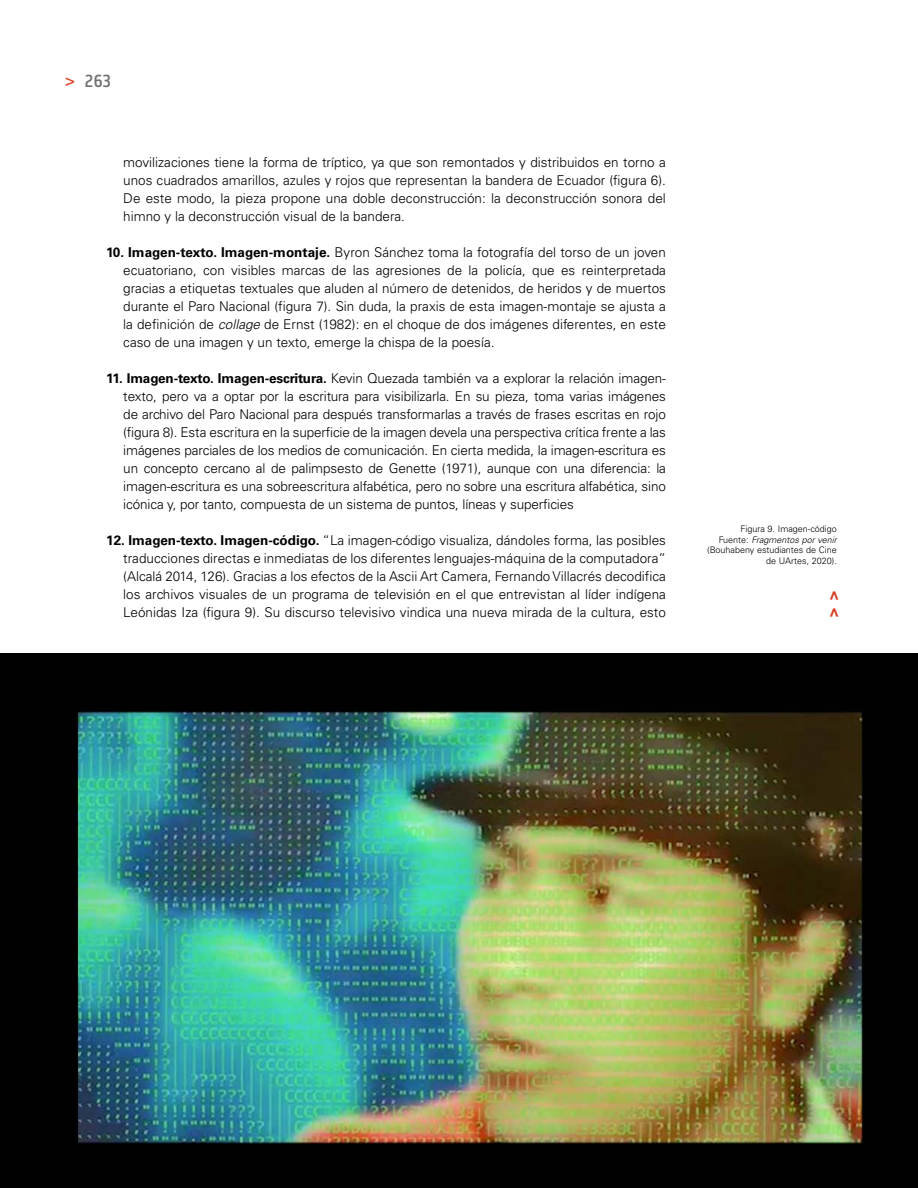
<style>
.page{position:relative;width:918px;height:1188px;background:#fff}
.page>*{position:absolute;margin:0;border:0;box-sizing:border-box;transform-origin:0 0}
.t1{font:17.55px "Bunday Sans Semi Bold Up";color:#706f6f}
.t2{font:300 13.5px/18px "Univers LT Std";color:#000;text-align:justify}
.t3{font:300 9px/10.5px "Univers LT Std";color:#000;text-align:right}
.s1{font-family:"Rotis Sans Serif Std";font-weight:700;color:#d73c21}
.s2{font-weight:700}
.s3{font-style:italic}
</style>
<div class="page">
<img style="left:0;top:653px;width:918px;height:535px">
<p class="t1" style="left:65px;top:71px;width:48px"><span class="s1">&gt;</span> 263</p>
<p class="t2" style="left:123px;top:153px;width:544px">movilizaciones tiene la forma de tríptico, ya que son remontados y distribuidos en torno a unos cuadrados amarillos, azules y rojos que representan la bandera de Ecuador (figura 6).<br>De este modo, la pieza propone una doble deconstrucción: la deconstrucción sonora del himno y la deconstrucción visual de la bandera.</p>
<p class="t2" style="left:123px;top:243px;width:544px;text-indent:-17px"><span class="s2">10. Imagen-texto. Imagen-montaje.</span> Byron Sánchez toma la fotografía del torso de un joven ecuatoriano, con visibles marcas de las agresiones de la policía, que es reinterpretada gracias a etiquetas textuales que aluden al número de detenidos, de heridos y de muertos durante el Paro Nacional (figura 7). Sin duda, la praxis de esta imagen-montaje se ajusta a la definición de <span class="s3">collage</span> de Ernst (1982): en el choque de dos imágenes diferentes, en este caso de una imagen y un texto, emerge la chispa de la poesía.</p>
<p class="t2" style="left:123px;top:369px;width:544px;text-indent:-17px"><span class="s2">11. Imagen-texto. Imagen-escritura.</span> Kevin Quezada también va a explorar la relación imagen&shy;texto, pero va a optar por la escritura para visibilizarla. En su pieza, toma varias imágenes de archivo del Paro Nacional para después transformarlas a través de frases escritas en rojo (figura 8). Esta escritura en la superficie de la imagen devela una perspectiva crítica frente a las imágenes parciales de los medios de comunicación. En cierta medida, la imagen-escritura es un concepto cercano al de palimpsesto de Genette (1971), aunque con una diferencia: la imagen-escritura es una sobreescritura alfabética, pero no sobre una escritura alfabética, sino icónica y, por tanto, compuesta de un sistema de puntos, líneas y superficies</p>
<p class="t2" style="left:123px;top:531px;width:544px;text-indent:-17px"><span class="s2">12. Imagen-texto. Imagen-código.</span> “La imagen-código visualiza, dándoles forma, las posibles traducciones directas e inmediatas de los diferentes lenguajes-máquina de la computadora” (Alcalá 2014, 126). Gracias a los efectos de la Ascii Art Camera, Fernando Villacrés decodifica los archivos visuales de un programa de televisión en el que entrevistan al líder indígena Leónidas Iza (figura 9). Su discurso televisivo vindica una nueva mirada de la cultura, esto</p>
<p class="t3" style="left:707px;top:524px;width:131px">Figura 9. Imagen-código<br>Fuente: <span class="s3">Fragmentos por venir </span>(Bouhabeny estudiantes de Cine de UArtes, 2020).</p>
</div>
